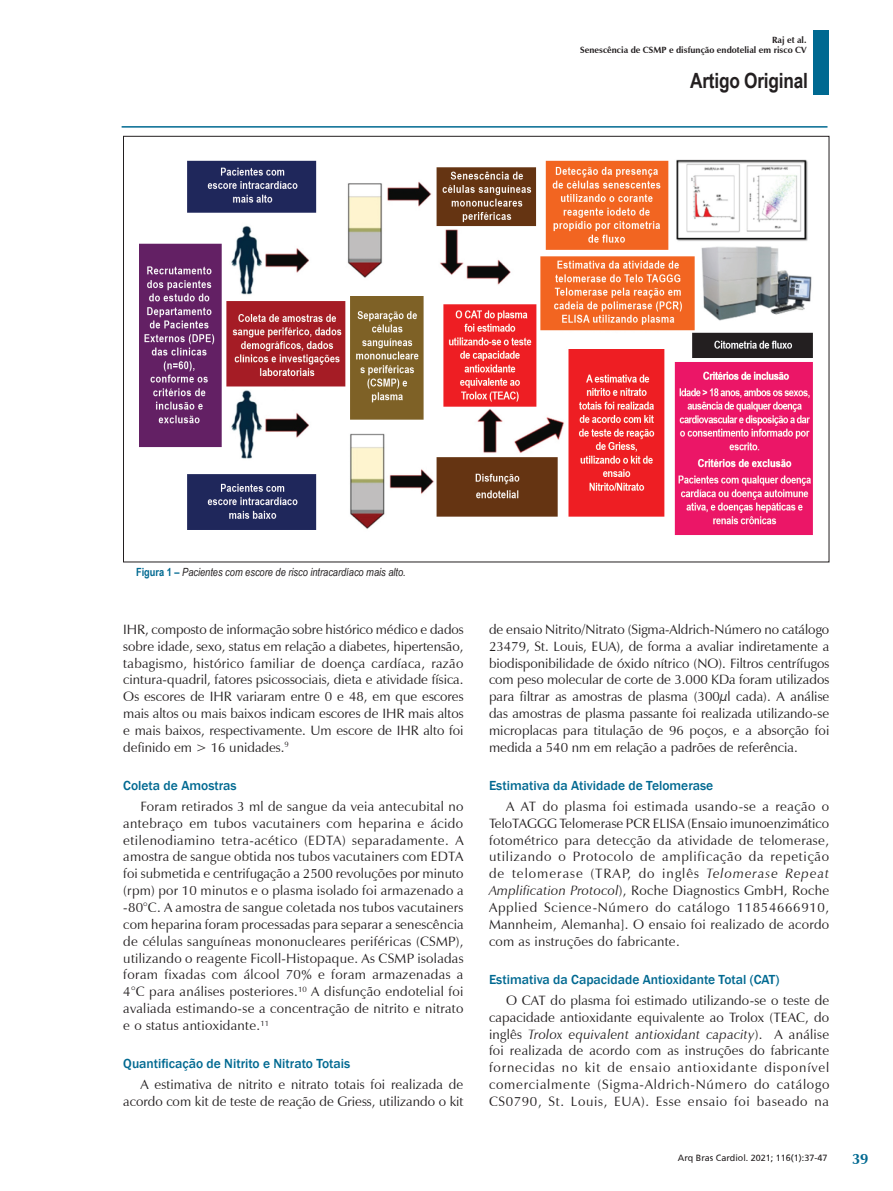
<style>
.page{position:relative;width:893px;height:1191px;background:#fff}
.page>*{position:absolute;margin:0;border:0;box-sizing:border-box;transform-origin:0 0}
.t1{font:700 21px "Arial Narrow";letter-spacing:-.01em;color:#231f20}
.t2{font:700 15px "Zapf Humanist 601 BT";color:#006991}
._01-TEXTO_BASICO{font:13.5px/16.8px "Zapf Humanist 601 BT";letter-spacing:.01em;color:#231f20;text-align:justify}
._03_-_SUBTITULO_PRIN{font:500 13.5px "Franklin Gothic";color:#006991}
._05_LEGENDA_TABELA{font:italic 11.25px "Arial Narrow";color:#231f20}
.t3{font:700 9px/10.8px "Zapf Humanist 601 BT";color:#231f20;text-align:right}
.t4{font:9px "Frutiger";color:#231f20}
.s1{font-weight:700;font-style:normal;color:#006991}
.s2{font-style:italic}
</style>
<div class="page">
<hr style="left:122px;top:126px;width:705px;height:2px;background:#006991">
<div style="left:813px;top:30px;width:16px;height:64px;background:#006991"></div>
<img style="left:139px;top:159px;width:674px;height:376px">
<p class="t3" style="left:580px;top:34px;width:228px">Raj et al.<br>Senescência de CSMP e disfunção endotelial em risco CV</p>
<h1 class="t1" style="left:690px;top:65px;width:119px">Artigo Original</h1>
<p class="_05_LEGENDA_TABELA" style="left:136px;top:564px;width:271px"><span class="s1">Figura 1 –</span> Pacientes com escore de risco intracardíaco mais alto.</p>
<p class="_01-TEXTO_BASICO" style="left:123px;top:621px;width:342px">IHR, composto de informação sobre histórico médico e dados sobre idade, sexo, status em relação a diabetes, hipertensão, tabagismo, histórico familiar de doença cardíaca, razão cintura-quadril, fatores psicossociais, dieta e atividade física.<br>Os escores de IHR variaram entre 0 e 48, em que escores mais altos ou mais baixos indicam escores de IHR mais altos e mais baixos, respectivamente. Um escore de IHR alto foi definido em &gt; 16 unidades.<sup>9</sup></p>
<p class="_03_-_SUBTITULO_PRIN" style="left:123px;top:777px;width:115px">Coleta de Amostras</p>
<p class="_01-TEXTO_BASICO" style="left:123px;top:798px;width:342px;text-indent:17px">Foram retirados 3 ml de sangue da veia antecubital no antebraço em tubos vacutainers com heparina e ácido etilenodiamino tetra-acético (EDTA) separadamente. A amostra de sangue obtida nos tubos vacutainers com EDTA foi submetida e centrifugação a 2500 revoluções por minuto (rpm) por 10 minutos e o plasma isolado foi armazenado a -80°C. A amostra de sangue coletada nos tubos vacutainers com heparina foram processadas para separar a senescência de células sanguíneas mononucleares periféricas (CSMP), utilizando o reagente Ficoll-Histopaque. As CSMP isoladas foram fixadas com álcool 70% e foram armazenadas a 4°C para análises posteriores.<sup>10</sup> A disfunção endotelial foi avaliada estimando-se a concentração de nitrito e nitrato e o status antioxidante.<sup>11</sup></p>
<p class="_03_-_SUBTITULO_PRIN" style="left:123px;top:1055px;width:228px">Quantificação de Nitrito e Nitrato Totais</p>
<p class="_01-TEXTO_BASICO" style="left:123px;top:1076px;width:342px;text-align:right">A estimativa de nitrito e nitrato totais foi realizada de acordo com kit de teste de reação de Griess, utilizando o kit</p>
<p class="_01-TEXTO_BASICO" style="left:489px;top:621px;width:342px">de ensaio Nitrito/Nitrato (Sigma-Aldrich-Número no catálogo 23479, St. Louis, EUA), de forma a avaliar indiretamente a biodisponibilidade de óxido nítrico (NO). Filtros centrífugos com peso molecular de corte de 3.000 KDa foram utilizados para filtrar as amostras de plasma (300μl cada). A análise das amostras de plasma passante foi realizada utilizando-se microplacas para titulação de 96 poços, e a absorção foi medida a 540 nm em relação a padrões de referência.</p>
<p class="_03_-_SUBTITULO_PRIN" style="left:489px;top:777px;width:226px">Estimativa da Atividade de Telomerase</p>
<p class="_01-TEXTO_BASICO" style="left:489px;top:798px;width:342px;text-indent:17px">A AT do plasma foi estimada usando-se a reação o TeloTAGGG Telomerase PCR ELISA (Ensaio imunoenzimático fotométrico para detecção da atividade de telomerase, utilizando o Protocolo de amplificação da repetição de telomerase (TRAP, do inglês <span class="s2">Telomerase Repeat Amplification Protocol</span>), Roche Diagnostics GmbH, Roche Applied Science-Número do catálogo 11854666910, Mannheim, Alemanha]. O ensaio foi realizado de acordo com as instruções do fabricante.</p>
<p class="_03_-_SUBTITULO_PRIN" style="left:489px;top:970px;width:292px">Estimativa da Capacidade Antioxidante Total (CAT)</p>
<p class="_01-TEXTO_BASICO" style="left:489px;top:991px;width:342px;text-indent:17px">O CAT do plasma foi estimado utilizando-se o teste de capacidade antioxidante equivalente ao Trolox (TEAC, do inglês <span class="s2">Trolox equivalent antioxidant capacity</span>). A análise foi realizada de acordo com as instruções do fabricante fornecidas no kit de ensaio antioxidante disponível comercialmente (Sigma-Aldrich-Número do catálogo CS0790, St. Louis, EUA). Esse ensaio foi baseado na</p>
<p class="t4" style="left:678px;top:1153px;width:151px">Arq Bras Cardiol. 2021; 116(1):37-47</p>
<p class="t2" style="left:852px;top:1149px;width:18px">39</p>
</div>
